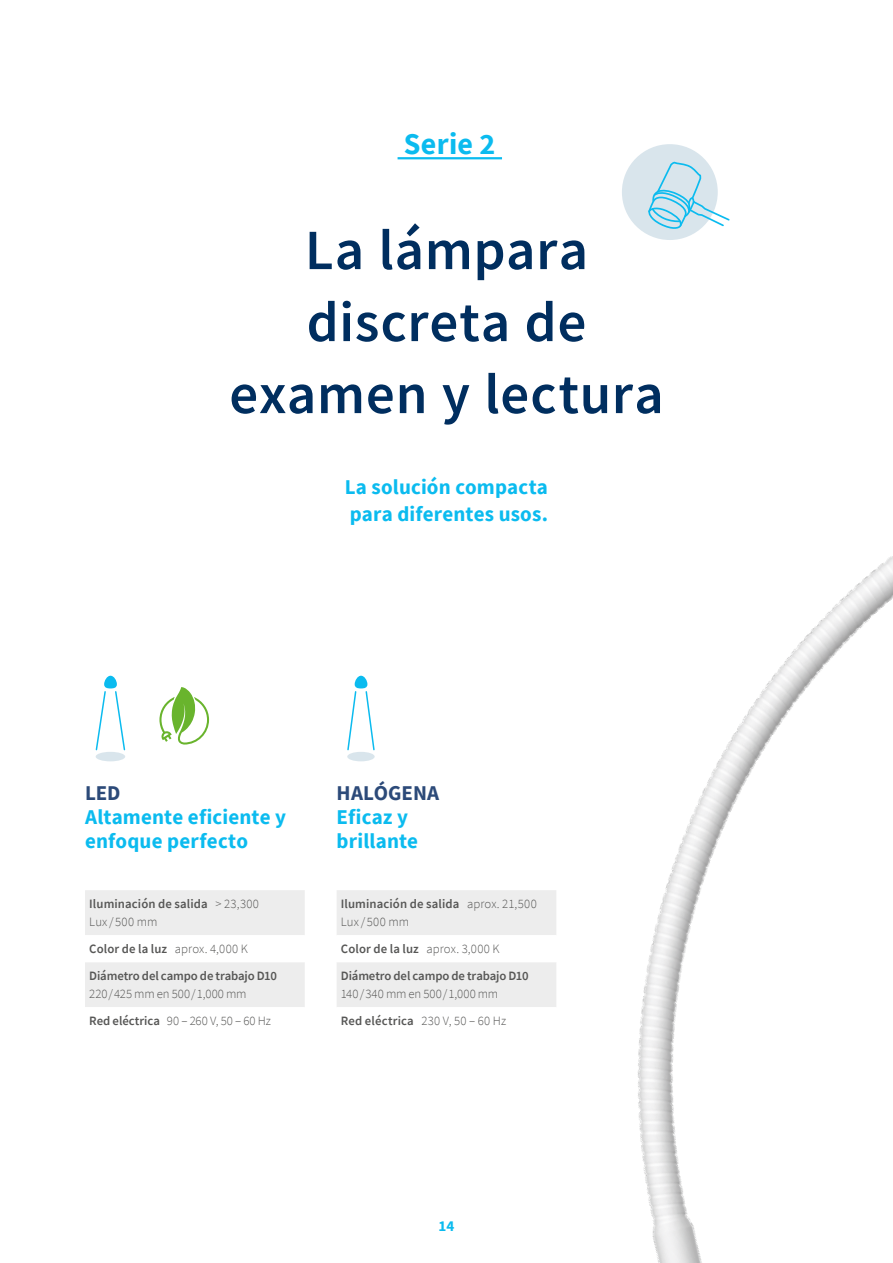
<style>
.page{position:relative;width:893px;height:1263px;background:#fff}
.page>*{position:absolute;margin:0;border:0;box-sizing:border-box;transform-origin:0 0}
.t1{font:600 57px/72px "Source Sans Pro";letter-spacing:.015em;color:#002e5f;text-align:center}
.t2{font:700 30px "Source Sans Pro";letter-spacing:.01em;color:#0bbbef}
.t3{font:700 21px/24px "Source Sans Pro";letter-spacing:.01em;color:#0bbbef}
.t4{font:700 21px "Source Sans Pro";color:#2c4a79}
.t5{font:700 15px "Source Sans Pro";color:#0bbbef}
.t6{font:600 12.75px/27px "Source Sans Pro";letter-spacing:-.005em;color:#575756}
.t7{font:300 12.75px/27px "Source Sans Pro";letter-spacing:.005em;color:#575756}
.s1{font-weight:300}
.s2{font-weight:600}
</style>
<div class="page">
<img style="left:350px;top:556px;width:543px;height:707px">
<hr style="left:398px;top:157px;width:104px;height:2px;background:#0bbbef">
<div style="left:347px;top:752px;width:28px;height:9px;background:#d9e5ec;border-radius:50%"></div>
<svg style="left:347px;top:676px;width:29px;height:75px"></svg>
<div style="left:96px;top:752px;width:29px;height:9px;background:#d9e5ec;border-radius:50%"></div>
<svg style="left:95px;top:676px;width:31px;height:75px"></svg>
<svg style="left:85px;top:890px;width:220px;height:117px"></svg>
<svg style="left:337px;top:890px;width:219px;height:144px"></svg>
<div style="left:622px;top:144px;width:96px;height:96px;background:#d9e5ec;border-radius:50%"></div>
<svg style="left:648px;top:162px;width:82px;height:69px"></svg>
<svg style="left:159px;top:687px;width:50px;height:57px"></svg>
<h2 class="t2" style="left:404px;top:123px;width:93px">Serie 2</h2>
<h1 class="t1" style="left:229px;top:214px;width:436px">La lámpara discreta de examen y lectura</h1>
<h3 class="t3" style="left:345px;top:473px;width:205px;line-height:27px">La solución compacta para diferentes usos.</h3>
<h3 class="t4" style="left:85px;top:779px;width:37px">LED</h3>
<h3 class="t3" style="left:85px;top:805px;width:203px">Altamente eficiente y enfoque perfecto</h3>
<p class="t6" style="left:89px;top:895px;width:171px;line-height:18px">Iluminación de salida <span class="s1">&gt; 23,300<br>Lux/500 mm</span></p>
<p class="t6" style="left:89px;top:935px;width:189px">Color de la luz <span class="s1">aprox. 4,000 K<br></span>Diámetro del campo de trabajo D10</p>
<p class="t7" style="left:89px;top:980px;width:183px">220/425 mm en 500/1,000 mm<br><span class="s2">Red eléctrica</span> 90 – 260 V, 50 – 60 Hz</p>
<h3 class="t4" style="left:337px;top:779px;width:104px">HALÓGENA</h3>
<h3 class="t3" style="left:337px;top:805px;width:83px">Eficaz y brillante</h3>
<p class="t7" style="left:341px;top:895px;width:197px;line-height:18px"><span class="s2">Iluminación de salida</span> aprox. 21,500<br>Lux/500 mm</p>
<p class="t6" style="left:341px;top:935px;width:189px">Color de la luz <span class="s1">aprox. 3,000 K<br></span>Diámetro del campo de trabajo D10</p>
<p class="t7" style="left:341px;top:980px;width:167px">140/340 mm en 500/1,000 mm<br><span class="s2">Red eléctrica</span> 230 V, 50 – 60 Hz</p>
<p class="t5" style="left:439px;top:1216px;width:17px">14</p>
</div>
